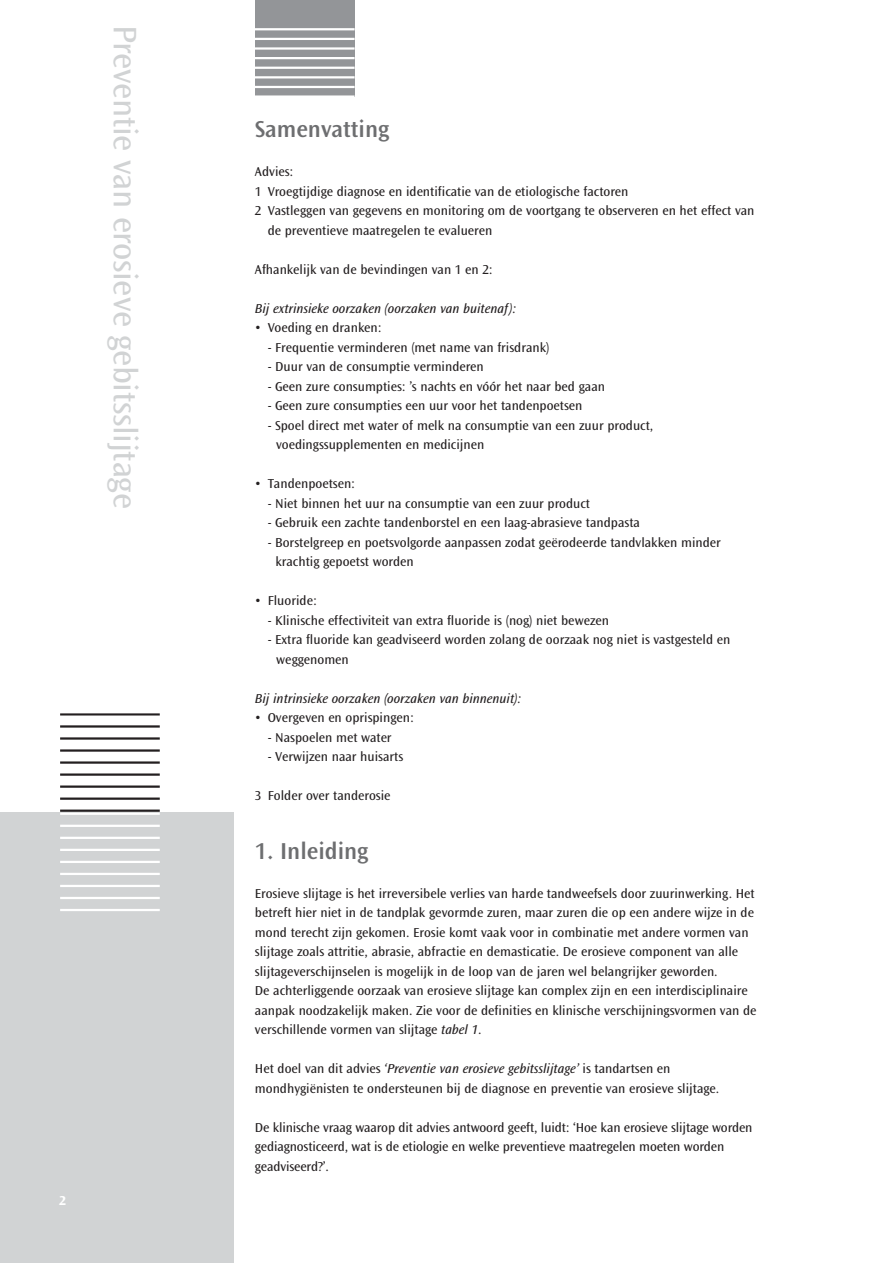
<style>
.page{position:relative;width:893px;height:1263px;background:#fff}
.page>*{position:absolute;margin:0;border:0;box-sizing:border-box;transform-origin:0 0}
.t1{font:33.9px "Ocean Sans MM 403 475";letter-spacing:-.01em;color:#d1d3d4}
.t2{font:24px "Ocean Sans MM 512 475";color:#6d6e70}
.t3{font:13.5px/19.5px "Ocean Sans MM 403 475";color:#231f20}
.t4{font:13.5px "Ocean Sans MM It 403 475";color:#231f20}
.t5{font:13.5px "Ocean Sans MM 648 475";color:#fff}
.s1{font-family:"Ocean Sans MM It 403 475"}
.s2{font-family:"Ocean Sans MM 403 475"}
</style>
<div class="page">
<div style="left:0;top:812px;width:234px;height:451px;background:#d1d3d4"></div>
<hr style="left:60px;top:813px;width:100px;height:2px;background:#fff">
<hr style="left:60px;top:825px;width:100px;height:2px;background:#fff">
<hr style="left:60px;top:837px;width:100px;height:2px;background:#fff">
<hr style="left:60px;top:849px;width:100px;height:2px;background:#fff">
<hr style="left:60px;top:861px;width:100px;height:2px;background:#fff">
<hr style="left:60px;top:873px;width:100px;height:2px;background:#fff">
<hr style="left:60px;top:885px;width:100px;height:2px;background:#fff">
<hr style="left:60px;top:897px;width:100px;height:2px;background:#fff">
<hr style="left:60px;top:909px;width:100px;height:2px;background:#fff">
<hr style="left:60px;top:713px;width:100px;height:2px;background:#231f20">
<hr style="left:60px;top:725px;width:100px;height:3px;background:#231f20">
<hr style="left:60px;top:737px;width:100px;height:3px;background:#231f20">
<hr style="left:60px;top:749px;width:100px;height:3px;background:#231f20">
<hr style="left:60px;top:761px;width:100px;height:3px;background:#231f20">
<hr style="left:60px;top:773px;width:100px;height:3px;background:#231f20">
<hr style="left:60px;top:785px;width:100px;height:3px;background:#231f20">
<hr style="left:60px;top:797px;width:100px;height:3px;background:#231f20">
<hr style="left:60px;top:809px;width:100px;height:3px;background:#231f20">
<div style="left:255px;top:1px;width:100px;height:96px;background:#939598"></div>
<hr style="left:255px;top:28px;width:100px;height:2px;background:#fff">
<hr style="left:255px;top:38px;width:100px;height:2px;background:#fff">
<hr style="left:255px;top:47px;width:100px;height:3px;background:#fff">
<hr style="left:255px;top:57px;width:100px;height:2px;background:#fff">
<hr style="left:255px;top:67px;width:100px;height:2px;background:#fff">
<hr style="left:255px;top:76px;width:100px;height:2px;background:#fff">
<hr style="left:255px;top:86px;width:100px;height:2px;background:#fff">
<hr style="left:255px;top:95px;width:100px;height:3px;background:#fff">
<h1 class="t1" style="left:139px;top:25px;width:485px;rotate:90deg">Preventie van erosieve gebitsslijtage</h1>
<p class="t5" style="left:59px;top:1195px;width:9px">2</p>
<h2 class="t2" style="left:255px;top:119px;width:136px">Samenvatting</h2>
<p class="t3" style="left:255px;top:163px;width:40px">Advies:</p>
<p class="t3" style="left:255px;top:182px;width:375px">1 Vroegtijdige diagnose en identificatie van de etiologische factoren</p>
<p class="t3" style="left:255px;top:202px;width:501px">2 Vastleggen van gegevens en monitoring om de voortgang te observeren en het effect van</p>
<p class="t3" style="left:268px;top:221px;width:226px">de preventieve maatregelen te evalueren</p>
<p class="t3" style="left:255px;top:260px;width:239px">Afhankelijk van de bevindingen van 1 en 2:</p>
<p class="t4" style="left:255px;top:303px;width:263px">Bij extrinsieke oorzaken (oorzaken van buitenaf):</p>
<p class="t3" style="left:255px;top:319px;width:128px">• Voeding en dranken:</p>
<p class="t3" style="left:268px;top:338px;width:283px">- Frequentie verminderen (met name van frisdrank)</p>
<p class="t3" style="left:268px;top:358px;width:218px">- Duur van de consumptie verminderen</p>
<p class="t3" style="left:268px;top:377px;width:339px">- Geen zure consumpties: ’s nachts en vóór het naar bed gaan</p>
<p class="t3" style="left:268px;top:397px;width:316px">- Geen zure consumpties een uur voor het tandenpoetsen</p>
<p class="t3" style="left:276px;top:416px;width:379px;text-indent:-8px">- Spoel direct met water of melk na consumptie van een zuur product, voedingssupplementen en medicijnen</p>
<p class="t3" style="left:255px;top:475px;width:102px">• Tandenpoetsen:</p>
<p class="t3" style="left:268px;top:494px;width:324px">- Niet binnen het uur na consumptie van een zuur product</p>
<p class="t3" style="left:268px;top:514px;width:374px">- Gebruik een zachte tandenborstel en een laag-abrasieve tandpasta</p>
<p class="t3" style="left:275px;top:533px;width:447px;text-indent:-8px">- Borstelgreep en poetsvolgorde aanpassen zodat geërodeerde tandvlakken minder krachtig gepoetst worden</p>
<p class="t3" style="left:255px;top:592px;width:64px">• Fluoride:</p>
<p class="t3" style="left:268px;top:611px;width:343px">- Klinische effectiviteit van extra fluoride is (nog) niet bewezen</p>
<p class="t3" style="left:276px;top:631px;width:455px;text-indent:-9px">- Extra fluoride kan geadviseerd worden zolang de oorzaak nog niet is vastgesteld en weggenomen</p>
<p class="t4" style="left:255px;top:693px;width:268px">Bij intrinsieke oorzaken (oorzaken van binnenuit):</p>
<p class="t3" style="left:255px;top:709px;width:161px">• Overgeven en oprispingen:</p>
<p class="t3" style="left:268px;top:728px;width:125px">- Naspoelen met water</p>
<p class="t3" style="left:268px;top:748px;width:137px">- Verwijzen naar huisarts</p>
<p class="t3" style="left:255px;top:787px;width:137px">3 Folder over tanderosie</p>
<h2 class="t2" style="left:255px;top:841px;width:115px">1. Inleiding</h2>
<p class="t3" style="left:255px;top:884px;width:503px">Erosieve slijtage is het irreversibele verlies van harde tandweefsels door zuurinwerking. Het betreft hier niet in de tandplak gevormde zuren, maar zuren die op een andere wijze in de mond terecht zijn gekomen. Erosie komt vaak voor in combinatie met andere vormen van slijtage zoals attritie, abrasie, abfractie en demasticatie. De erosieve component van alle slijtageverschijnselen is mogelijk in de loop van de jaren wel belangrijker geworden.<br>De achterliggende oorzaak van erosieve slijtage kan complex zijn en een interdisciplinaire aanpak noodzakelijk maken. Zie voor de definities en klinische verschijningsvormen van de verschillende vormen van slijtage <span class="s1">tabel 1</span>.</p>
<p class="t4" style="left:255px;top:1063px;width:417px"><span class="s2">Het doel van dit advies</span> ‘Preventie van erosieve gebitsslijtage’ <span class="s2">is tandartsen en</span></p>
<p class="t3" style="left:255px;top:1079px;width:466px">mondhygiënisten te ondersteunen bij de diagnose en preventie van erosieve slijtage.</p>
<p class="t3" style="left:255px;top:1118px;width:499px">De klinische vraag waarop dit advies antwoord geeft, luidt: ‘Hoe kan erosieve slijtage worden gediagnosticeerd, wat is de etiologie en welke preventieve maatregelen moeten worden geadviseerd?’.</p>
</div>
